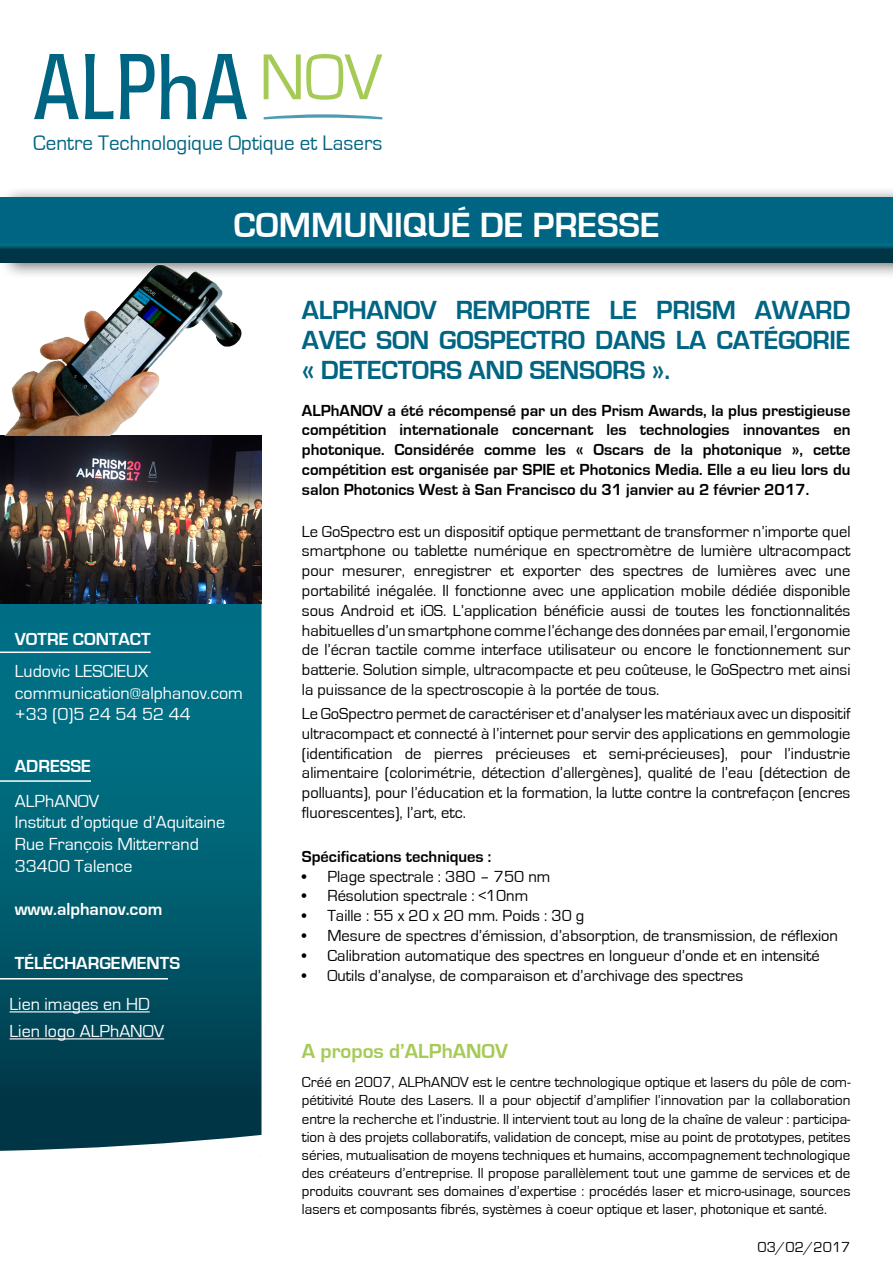
<style>
.page{position:relative;width:893px;height:1263px;background:#fff}
.page>*{position:absolute;margin:0;border:0;box-sizing:border-box;transform-origin:0 0}
.t1{font:700 36px "Eurostile";color:#fff}
.t2{font:700 27px/30px "Eurostile";letter-spacing:-.01em;color:#006583;text-align:justify}
.t3{font:21.6px "Eurostile";color:#006583}
.t4{font:700 21px "Eurostile";color:#a6ca56}
.t5{font:18px/21.6px "Eurostile";color:#fff}
.t6{font:700 18px "Eurostile";color:#fff}
.t7{font:16.5px/19.8px "Eurostile";color:#000;text-align:justify}
.t8{font:700 16.5px/19.8px "Eurostile";color:#000;text-align:justify}
.t9{font:15px/18px "Eurostile";color:#000;text-align:justify}
</style>
<div class="page">
<div style="left:0;top:186px;width:893px;height:93px;background:#000;opacity:.61"></div>
<svg style="left:0;top:198px;width:893px;height:64px;background:#005a75"></svg>
<svg style="left:0;top:603px;width:261px;height:548px;background:#035c6e"></svg>
<hr style="left:10px;top:1011px;width:140px;height:1px;background:#fff">
<hr style="left:10px;top:1038px;width:154px;height:1px;background:#fff">
<hr style="left:0;top:651px;width:151px;height:2px;background:#fff">
<hr style="left:0;top:780px;width:91px;height:2px;background:#fff">
<hr style="left:0;top:978px;width:168px;height:1px;background:#fff">
<img style="left:0;top:262px;width:261px;height:341px">
<svg style="left:264px;top:114px;width:118px;height:5px"></svg>
<svg style="left:264px;top:54px;width:118px;height:46px"></svg>
<svg style="left:34px;top:54px;width:45px;height:65px"></svg>
<svg style="left:85px;top:54px;width:28px;height:65px"></svg>
<svg style="left:120px;top:54px;width:35px;height:65px"></svg>
<svg style="left:161px;top:54px;width:35px;height:65px"></svg>
<svg style="left:202px;top:54px;width:45px;height:65px"></svg>
<h3 class="t3" style="left:33px;top:132px;width:351px">Centre Technologique Optique et Lasers</h3>
<h1 class="t1" style="left:233px;top:205px;width:428px">COMMUNIQUÉ DE PRESSE</h1>
<p class="t6" style="left:15px;top:629px;width:137px">VOTRE CONTACT</p>
<p class="t5" style="left:15px;top:661px;width:230px">Ludovic LESCIEUX communication@alphanov.com +33 (0)5 24 54 52 44</p>
<p class="t6" style="left:15px;top:756px;width:78px">ADRESSE</p>
<p class="t5" style="left:15px;top:790px;width:212px">ALPhANOV<br>Institut d’optique d’Aquitaine<br>Rue François Mitterrand<br>33400 Talence</p>
<p class="t6" style="left:15px;top:899px;width:149px">www.alphanov.com</p>
<p class="t6" style="left:15px;top:953px;width:167px">TÉLÉCHARGEMENTS</p>
<p class="t5" style="left:10px;top:991px;width:156px;line-height:27px">Lien images en HD<br>Lien logo ALPhANOV</p>
<h2 class="t2" style="left:302px;top:296px;width:550px">ALPHANOV REMPORTE LE PRISM AWARD AVEC SON GOSPECTRO DANS LA CATÉGORIE « DETECTORS AND SENSORS ».</h2>
<p class="t8" style="left:302px;top:400px;width:550px">ALPhANOV a été récompensé par un des Prism Awards, la plus prestigieuse compétition internationale concernant les technologies innovantes en photonique. Considérée comme les « Oscars de la photonique », cette compétition est organisée par SPIE et Photonics Media. Elle a eu lieu lors du salon Photonics West à San Francisco du 31 janvier au 2 février 2017.</p>
<p class="t7" style="left:302px;top:521px;width:550px">Le GoSpectro est un dispositif optique permettant de transformer n’importe quel smartphone ou tablette numérique en spectromètre de lumière ultracompact pour mesurer, enregistrer et exporter des spectres de lumières avec une portabilité inégalée. Il fonctionne avec une application mobile dédiée disponible sous Android et iOS. L’application bénéficie aussi de toutes les fonctionnalités habituelles d’un smartphone comme l’échange des données par email, l’ergonomie de l’écran tactile comme interface utilisateur ou encore le fonctionnement sur batterie. Solution simple, ultracompacte et peu coûteuse, le GoSpectro met ainsi la puissance de la spectroscopie à la portée de tous.</p>
<p class="t7" style="left:302px;top:704px;width:550px">Le GoSpectro permet de caractériser et d’analyser les matériaux avec un dispositif ultracompact et connecté à l’internet pour servir des applications en gemmologie (identification de pierres précieuses et semi-précieuses), pour l’industrie alimentaire (colorimétrie, détection d’allergènes), qualité de l’eau (détection de polluants), pour l’éducation et la formation, la lutte contre la contrefaçon (encres fluorescentes), l’art, etc.</p>
<p class="t8" style="left:302px;top:847px;width:191px">Spécifications techniques :</p>
<p class="t7" style="left:302px;top:867px;width:250px">• Plage spectrale : 380 – 750 nm</p>
<p class="t7" style="left:302px;top:886px;width:228px">• Résolution spectrale : &lt;10nm</p>
<p class="t7" style="left:302px;top:906px;width:284px">• Taille : 55 x 20 x 20 mm. Poids : 30 g</p>
<p class="t7" style="left:302px;top:926px;width:538px">• Mesure de spectres d’émission, d’absorption, de transmission, de réflexion</p>
<p class="t7" style="left:302px;top:946px;width:519px">• Calibration automatique des spectres en longueur d’onde et en intensité</p>
<p class="t7" style="left:302px;top:966px;width:443px">• Outils d’analyse, de comparaison et d’archivage des spectres</p>
<p class="t4" style="left:302px;top:1039px;width:208px">A propos d’ALPhANOV</p>
<p class="t9" style="left:302px;top:1074px;width:550px">Créé en 2007, ALPhANOV est le centre technologique optique et lasers du pôle de com&shy;pétitivité Route des Lasers. Il a pour objectif d’amplifier l’innovation par la collaboration entre la recherche et l’industrie. Il intervient tout au long de la chaîne de valeur : participa&shy;tion à des projets collaboratifs, validation de concept, mise au point de prototypes, petites séries, mutualisation de moyens techniques et humains, accompagnement technologique des créateurs d’entreprise. Il propose parallèlement tout une gamme de services et de produits couvrant ses domaines d’expertise : procédés laser et micro-usinage, sources lasers et composants fibrés, systèmes à coeur optique et laser, photonique et santé.</p>
<p class="t9" style="left:757px;top:1238px;width:94px">03/02/2017</p>
</div>
